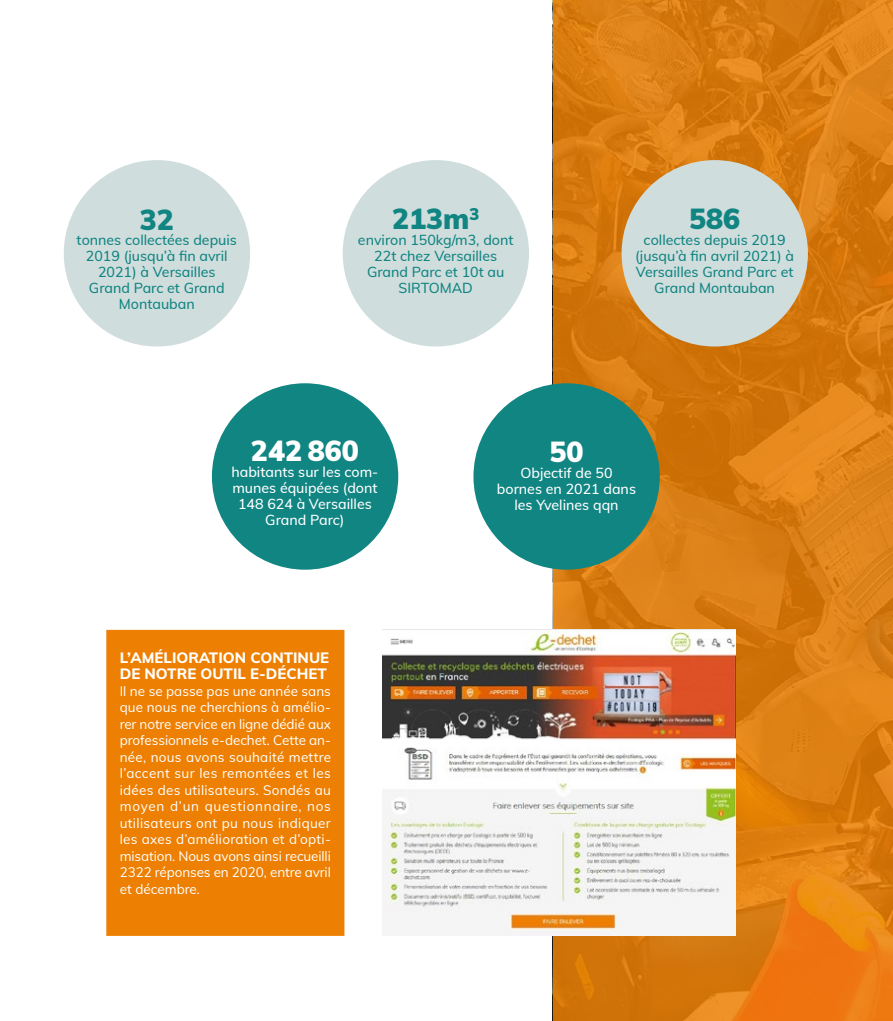
<style>
.page{position:relative;width:893px;height:1021px;background:#fff}
.page>*{position:absolute;margin:0;border:0;box-sizing:border-box;transform-origin:0 0}
.t1{font:900 28.35px "Muli";color:#118582}
.t2{font:900 28.35px "Muli";color:#fff}
.t3{font:800 15px/16.5px "Muli";color:#fff}
.t4{font:500 14.25px/15.9px "Muli";color:#118582;text-align:center}
.t5{font:500 14.25px/15.9px "Muli";color:#fff;text-align:center}
.t6{font:13.5px/16.5px "Muli";letter-spacing:-.01em;color:#fff;text-align:justify}
</style>
<div class="page">
<svg style="left:553px;top:0;width:340px;height:1020px;background:#d97c13"></svg>
<div style="left:106px;top:629px;width:239px;height:307px;background:#ed8003"></div>
<div style="left:67px;top:164px;width:180px;height:179px;background:#d0dddd;border-radius:50%"></div>
<div style="left:64px;top:160px;width:186px;height:186px;border:7px solid #d0dddd;border-radius:50%"></div>
<div style="left:215px;top:387px;width:180px;height:179px;background:#118582;border-radius:50%"></div>
<div style="left:212px;top:383px;width:186px;height:186px;border:7px solid #118582;border-radius:50%"></div>
<div style="left:477px;top:387px;width:179px;height:179px;background:#118582;border-radius:50%"></div>
<div style="left:473px;top:383px;width:187px;height:186px;border:7px solid #118582;border-radius:50%"></div>
<div style="left:346px;top:164px;width:179px;height:179px;background:#d0dddd;border-radius:50%"></div>
<div style="left:343px;top:160px;width:186px;height:186px;border:7px solid #d0dddd;border-radius:50%"></div>
<div style="left:625px;top:164px;width:179px;height:179px;background:#d0dddd;border-radius:50%"></div>
<div style="left:622px;top:160px;width:186px;height:186px;border:7px solid #d0dddd;border-radius:50%"></div>
<img style="left:383px;top:630px;width:352px;height:305px">
<h1 class="t1" style="left:140px;top:199px;width:36px">32</h1>
<p class="t4" style="left:77px;top:232px;width:162px">tonnes collectées depuis<br>2019 (jusqu’à fin avril<br>2021) à Versailles<br>Grand Parc et Grand<br>Montauban</p>
<h1 class="t1" style="left:392px;top:198px;width:89px">213m<sup>3</sup></h1>
<p class="t4" style="left:358px;top:231px;width:157px">environ 150kg/m3, dont<br>22t chez Versailles<br>Grand Parc et 10t au<br>SIRTOMAD</p>
<h1 class="t1" style="left:689px;top:198px;width:53px">586</h1>
<p class="t4" style="left:635px;top:231px;width:160px">collectes depuis 2019 (jusqu’à fin avril 2021) à<br>Versailles Grand Parc et<br>Grand Montauban</p>
<h1 class="t2" style="left:251px;top:430px;width:109px">242 860</h1>
<p class="t5" style="left:231px;top:463px;width:148px">habitants sur les com&shy;munes équipées (dont<br>148 624 à Versailles<br>Grand Parc)</p>
<p class="t3" style="left:120px;top:648px;width:211px">L’AMÉLIORATION CONTINUE<br>DE NOTRE OUTIL E-DÉCHET</p>
<p class="t6" style="left:120px;top:682px;width:213px">Il ne se passe pas une année sans que nous ne cherchions à amélio&shy;rer notre service en ligne dédié aux professionnels e-dechet. Cette an&shy;née, nous avons souhaité mettre l’accent sur les remontées et les idées des utilisateurs. Sondés au moyen d’un questionnaire, nos utilisateurs ont pu nous indiquer les axes d’amélioration et d’opti&shy;misation. Nous avons ainsi recueilli 2322 réponses en 2020, entre avril et décembre.</p>
<h1 class="t2" style="left:549px;top:431px;width:36px">50</h1>
<p class="t5" style="left:497px;top:464px;width:141px">Objectif de 50 bornes en 2021 dans les Yvelines qqn</p>
</div>
